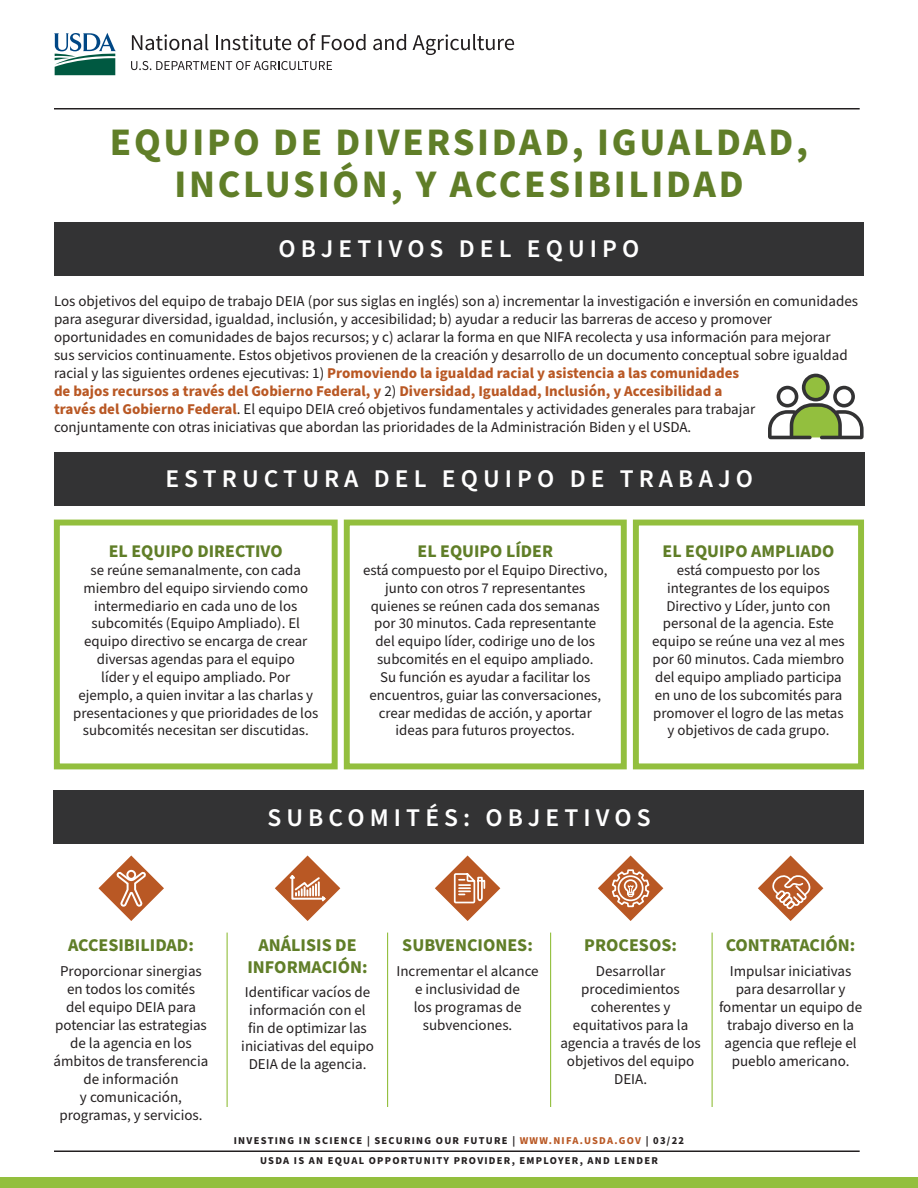
<style>
.page{position:relative;width:918px;height:1188px;background:#fff}
.page>*{position:absolute;margin:0;border:0;box-sizing:border-box;transform-origin:0 0}
.H1_-_Section_Title{font:700 39px/42px "Source Sans Pro";letter-spacing:.07em;color:#607e28;text-align:center}
.H2_-_Headers{font:600 25.5px "Source Sans Pro";letter-spacing:.2em;color:#fff}
.H3_-_Headers{font:700 18px/21.6px "Source Sans Pro";color:#607e28;text-align:center}
.H3_-_Headers-2{font:700 17.85px "Source Sans Pro";color:#607e28}
.P_-_Body_Copy{font:15px/18px "Source Sans Pro";color:#231f20;text-align:center}
.P_-_Body_Copy-2{font:14.85px/17.9px "Source Sans Pro";color:#231f20;text-align:center}
.t1{font:700 10.5px "Source Sans Pro";letter-spacing:.12em;color:#231f20}
.s1{font-weight:700;color:#b95824}
.s2{color:#b95824}
</style>
<div class="page">
<div style="left:0;top:1177px;width:918px;height:11px;background:#93bf3e"></div>
<svg style="left:132px;top:34px;width:76px;height:16px"></svg>
<svg style="left:216px;top:34px;width:75px;height:16px"></svg>
<svg style="left:298px;top:34px;width:18px;height:16px"></svg>
<svg style="left:322px;top:34px;width:44px;height:16px"></svg>
<svg style="left:373px;top:34px;width:33px;height:16px"></svg>
<svg style="left:413px;top:34px;width:101px;height:21px"></svg>
<svg style="left:131px;top:61px;width:201px;height:9px"></svg>
<svg style="left:54px;top:33px;width:62px;height:42px"></svg>
<div style="left:54px;top:222px;width:810px;height:53px;background:#333334"></div>
<div style="left:54px;top:452px;width:810px;height:53px;background:#333334"></div>
<div style="left:54px;top:520px;width:284px;height:249px;border:6px solid #93bf3e"></div>
<div style="left:344px;top:520px;width:283px;height:249px;border:6px solid #93bf3e"></div>
<div style="left:633px;top:520px;width:231px;height:249px;border:6px solid #93bf3e"></div>
<div style="left:54px;top:791px;width:810px;height:53px;background:#333334"></div>
<hr style="left:227px;top:933px;width:1px;height:174px;background:#93bf3e">
<hr style="left:387px;top:933px;width:1px;height:174px;background:#93bf3e">
<hr style="left:550px;top:933px;width:1px;height:174px;background:#93bf3e">
<hr style="left:712px;top:933px;width:1px;height:174px;background:#93bf3e">
<svg style="left:98px;top:856px;width:66px;height:65px"></svg>
<svg style="left:435px;top:856px;width:65px;height:65px"></svg>
<svg style="left:275px;top:856px;width:65px;height:65px"></svg>
<svg style="left:598px;top:856px;width:65px;height:65px"></svg>
<svg style="left:758px;top:856px;width:65px;height:65px"></svg>
<svg style="left:768px;top:374px;width:96px;height:65px"></svg>
<hr style="left:54px;top:108px;width:806px;height:2px;background:#231f20">
<hr style="left:54px;top:1150px;width:806px;height:2px;background:#231f20">
<h1 class="H1_-_Section_Title" style="left:110px;top:122px;width:700px">EQUIPO DE DIVERSIDAD, IGUALDAD,<br>INCLUSIÓN, Y ACCESIBILIDAD</h1>
<h2 class="H2_-_Headers" style="left:279px;top:232px;width:362px">OBJETIVOS DEL EQUIPO</h2>
<p class="P_-_Body_Copy" style="left:54px;top:292px;width:806px;text-align:left">Los objetivos del equipo de trabajo DEIA (por sus siglas en inglés) son a) incrementar la investigación e inversión en comunidades para asegurar diversidad, igualdad, inclusión, y accesibilidad; b) ayudar a reducir las barreras de acceso y promover oportunidades en comunidades de bajos recursos; y c) aclarar la forma en que NIFA recolecta y usa información para mejorar<br>sus servicios continuamente. Estos objetivos provienen de la creación y desarrollo de un documento conceptual sobre igualdad racial y las siguientes ordenes ejecutivas: 1) <span class="s1">Promoviendo la igualdad racial y asistencia a las comunidades<br>de bajos recursos a través del Gobierno Federal, y</span> 2) <span class="s1">Diversidad, Igualdad, Inclusión, y Accesibilidad a<br>través del Gobierno Federal</span>. El equipo DEIA creó objetivos fundamentales y actividades generales para trabajar<br>conjuntamente con otras iniciativas que abordan las prioridades de la Administración Biden y el USDA.</p>
<h2 class="H2_-_Headers" style="left:165px;top:462px;width:589px">ESTRUCTURA DEL EQUIPO DE TRABAJO</h2>
<p class="H3_-_Headers-2" style="left:109px;top:539px;width:175px">EL EQUIPO DIRECTIVO</p>
<p class="P_-_Body_Copy-2" style="left:73px;top:562px;width:247px">se reúne semanalmente, con cada miembro del equipo sirviendo como intermediario en cada uno de los subcomités (Equipo Ampliado). El equipo directivo se encarga de crear diversas agendas para el equipo<br>líder y el equipo ampliado. Por ejemplo, a quien invitar a las charlas y presentaciones y que prioridades de los subcomités necesitan ser discutidas.</p>
<p class="H3_-_Headers-2" style="left:418px;top:539px;width:137px">EL EQUIPO LÍDER</p>
<p class="P_-_Body_Copy-2" style="left:363px;top:562px;width:246px">está compuesto por el Equipo Directivo, junto con otros 7 representantes quienes se reúnen cada dos semanas por 30 minutos. Cada representante del equipo líder, codirige uno de los subcomités en el equipo ampliado.<br>Su función es ayudar a facilitar los encuentros, guiar las conversaciones, crear medidas de acción, y aportar ideas para futuros proyectos.</p>
<p class="H3_-_Headers-2" style="left:663px;top:539px;width:173px">EL EQUIPO AMPLIADO</p>
<p class="P_-_Body_Copy-2" style="left:652px;top:562px;width:194px">está compuesto por los integrantes de los equipos<br>Directivo y Líder, junto con personal de la agencia. Este equipo se reúne una vez al mes por 60 minutos. Cada miembro del equipo ampliado participa en uno de los subcomités para promover el logro de las metas y objetivos de cada grupo.</p>
<h2 class="H2_-_Headers" style="left:267px;top:801px;width:385px">SUBCOMITÉS: OBJETIVOS</h2>
<p class="H3_-_Headers" style="left:68px;top:935px;width:127px">ACCESIBILIDAD:</p>
<p class="P_-_Body_Copy" style="left:54px;top:962px;width:156px">Proporcionar sinergias en todos los comités<br>del equipo DEIA para potenciar las estrategias de la agencia en los ámbitos de transferencia de información<br>y comunicación, programas, y servicios.</p>
<p class="H3_-_Headers" style="left:247px;top:935px;width:122px">ANÁLISIS DE<br>INFORMACIÓN:</p>
<p class="P_-_Body_Copy" style="left:241px;top:984px;width:134px">Identificar vacíos de información con el fin de optimizar las iniciativas del equipo<br>DEIA de la agencia.</p>
<p class="H3_-_Headers" style="left:402px;top:935px;width:132px">SUBVENCIONES:</p>
<p class="P_-_Body_Copy" style="left:396px;top:962px;width:144px">Incrementar el alcance e inclusividad de<br>los programas de subvenciones.</p>
<p class="H3_-_Headers" style="left:584px;top:935px;width:94px">PROCESOS:</p>
<p class="P_-_Body_Copy" style="left:560px;top:962px;width:142px">Desarrollar procedimientos coherentes y equitativos para la agencia a través de los objetivos del equipo<br>DEIA.</p>
<p class="H3_-_Headers" style="left:726px;top:935px;width:131px">CONTRATACIÓN:</p>
<p class="P_-_Body_Copy" style="left:719px;top:962px;width:145px">Impulsar iniciativas para desarrollar y fomentar un equipo de trabajo diverso en la agencia que refleje el pueblo americano.</p>
<p class="t1" style="left:234px;top:1134px;width:452px">INVESTING IN SCIENCE | SECURING OUR FUTURE | <span class="s2">WWW.NIFA.USDA.GOV</span> | 03/22</p>
<p class="t1" style="left:260px;top:1153px;width:399px">USDA IS AN EQUAL OPPORTUNITY PROVIDER, EMPLOYER, AND LENDER</p>
</div>
